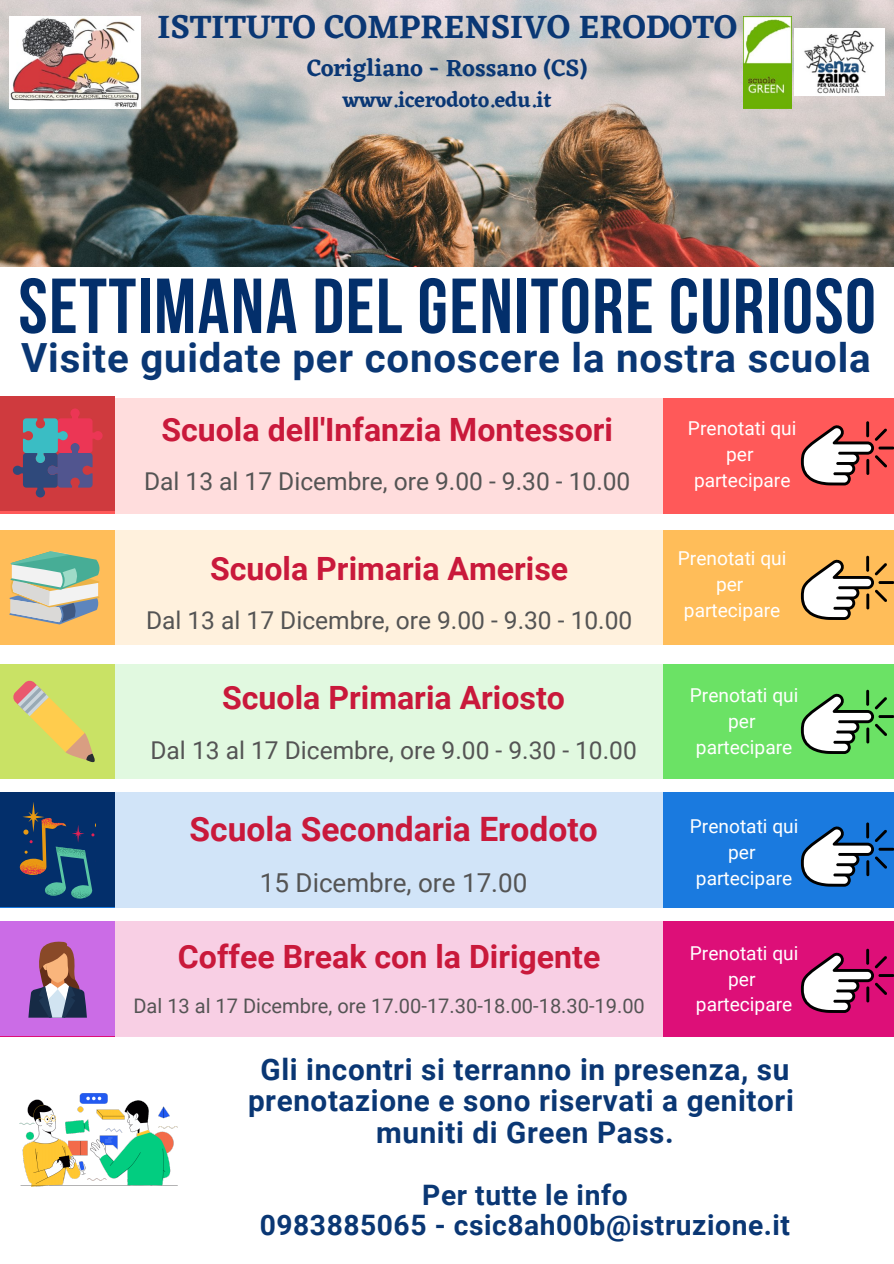
<style>
.page{position:relative;width:894px;height:1264px;background:#fff}
.page>*{position:absolute;margin:0;border:0;box-sizing:border-box;transform-origin:0 0}
.t1{font:700 77.7px "Bebas Neue";letter-spacing:.02em;color:#032f6b}
.t2{font:700 40.2px "Roboto";letter-spacing:.02em;color:#0a3774}
.t3{font:600 33.75px "Eczar";color:#0a3774}
.t4{font:700 33.6px "Roboto";color:#c9193b}
.t5{font:700 32.1px "Roboto";color:#c9193b}
.t6{font:700 29.7px/31.5px "Roboto";letter-spacing:.02em;color:#0a3774;text-align:center}
.t7{font:700 28.2px "Roboto";letter-spacing:.02em;color:#0a3774}
.t8{font:26.1px "Roboto";color:#545454}
.t9{font:24.6px "Roboto";color:#545454}
.t10{font:600 24.15px "Eczar";color:#0a3774}
.t11{font:600 21.6px "Eczar";color:#0a3774}
.t12{font:20.1px "Roboto";color:#545454}
.t13{font:19.2px "Roboto";color:#fff}
</style>
<div class="page">
<img style="left:0;top:0;width:893px;height:267px">
<img style="left:9px;top:17px;width:131px;height:91px">
<img style="left:794px;top:28px;width:90px;height:68px">
<img style="left:743px;top:17px;width:48px;height:91px">
<div style="left:0;top:398px;width:893px;height:115px;background:#ff5959"></div>
<div style="left:0;top:530px;width:893px;height:115px;background:#ffbd59"></div>
<div style="left:0;top:664px;width:893px;height:115px;background:#6be265"></div>
<div style="left:0;top:792px;width:893px;height:115px;background:#1a7adf"></div>
<div style="left:0;top:921px;width:893px;height:115px;background:#dd0f78"></div>
<div style="left:0;top:395px;width:115px;height:115px;background:#cf3a3e"></div>
<div style="left:0;top:664px;width:115px;height:115px;background:#c9e265"></div>
<div style="left:0;top:792px;width:115px;height:115px;background:#032f6b"></div>
<div style="left:0;top:921px;width:115px;height:115px;background:#cb6ce6"></div>
<svg style="left:13px;top:408px;width:90px;height:89px"></svg>
<svg style="left:13px;top:680px;width:82px;height:83px"></svg>
<svg style="left:9px;top:551px;width:90px;height:73px"></svg>
<svg style="left:20px;top:802px;width:75px;height:96px"></svg>
<svg style="left:28px;top:941px;width:59px;height:76px"></svg>
<svg style="left:115px;top:398px;width:547px;height:638px;background:#efe7e6"></svg>
<hr style="left:878px;top:446px;width:15px;height:3px;background:#000">
<svg style="left:800px;top:421px;width:86px;height:64px"></svg>
<hr style="left:866px;top:459px;width:3px;height:16px;background:#000">
<img style="left:19px;top:1093px;width:159px;height:93px">
<hr style="left:878px;top:581px;width:15px;height:3px;background:#000">
<svg style="left:800px;top:556px;width:86px;height:64px"></svg>
<hr style="left:866px;top:593px;width:3px;height:16px;background:#000">
<hr style="left:878px;top:715px;width:15px;height:3px;background:#000">
<svg style="left:800px;top:689px;width:86px;height:65px"></svg>
<hr style="left:866px;top:727px;width:3px;height:16px;background:#000">
<hr style="left:878px;top:847px;width:15px;height:3px;background:#000">
<svg style="left:800px;top:822px;width:86px;height:64px"></svg>
<hr style="left:866px;top:860px;width:3px;height:16px;background:#000">
<svg style="left:800px;top:948px;width:93px;height:64px"></svg>
<hr style="left:866px;top:986px;width:3px;height:16px;background:#000">
<p class="t3" style="left:157px;top:6px;width:580px">ISTITUTO COMPRENSIVO ERODOTO</p>
<p class="t10" style="left:307px;top:53px;width:281px">Corigliano - Rossano (CS)</p>
<p class="t11" style="left:342px;top:86px;width:210px">www.icerodoto.edu.it</p>
<p class="t1" style="left:18px;top:275px;width:858px">SETTIMANA DEL GENITORE CURIOSO</p>
<p class="t2" style="left:21px;top:335px;width:850px">Visite guidate per conoscere la nostra scuola</p>
<p class="t5" style="left:161px;top:411px;width:453px">Scuola dell'Infanzia Montessori</p>
<p class="t9" style="left:144px;top:467px;width:487px">Dal 13 al 17 Dicembre, ore 9.00 - 9.30 - 10.00</p>
<p class="t5" style="left:210px;top:550px;width:359px">Scuola Primaria Amerise</p>
<p class="t9" style="left:146px;top:606px;width:487px">Dal 13 al 17 Dicembre, ore 9.00 - 9.30 - 10.00</p>
<p class="t5" style="left:222px;top:679px;width:344px">Scuola Primaria Ariosto</p>
<p class="t9" style="left:150px;top:736px;width:487px">Dal 13 al 17 Dicembre, ore 9.00 - 9.30 - 10.00</p>
<p class="t4" style="left:189px;top:809px;width:409px">Scuola Secondaria Erodoto</p>
<p class="t8" style="left:260px;top:867px;width:269px">15 Dicembre, ore 17.00</p>
<p class="t5" style="left:178px;top:937px;width:424px">Coffee Break con la Dirigente</p>
<p class="t12" style="left:133px;top:994px;width:513px">Dal 13 al 17 Dicembre, ore 17.00-17.30-18.00-18.30-19.00</p>
<p class="t13" style="left:687px;top:417px;width:110px">Prenotati qui</p>
<p class="t13" style="left:726px;top:443px;width:29px">per</p>
<p class="t13" style="left:693px;top:469px;width:98px">partecipare</p>
<p class="t13" style="left:677px;top:547px;width:110px">Prenotati qui</p>
<p class="t13" style="left:716px;top:573px;width:29px">per</p>
<p class="t13" style="left:683px;top:598px;width:98px">partecipare</p>
<p class="t13" style="left:689px;top:684px;width:110px">Prenotati qui</p>
<p class="t13" style="left:728px;top:710px;width:29px">per</p>
<p class="t13" style="left:695px;top:736px;width:98px">partecipare</p>
<p class="t13" style="left:689px;top:815px;width:110px">Prenotati qui</p>
<p class="t13" style="left:728px;top:841px;width:29px">per</p>
<p class="t13" style="left:695px;top:867px;width:98px">partecipare</p>
<p class="t13" style="left:689px;top:941px;width:110px">Prenotati qui</p>
<p class="t13" style="left:728px;top:967px;width:29px">per</p>
<p class="t13" style="left:695px;top:993px;width:98px">partecipare</p>
<p class="t6" style="left:248px;top:1054px;width:547px">Gli incontri si terranno in presenza, su prenotazione e sono riservati a genitori</p>
<p class="t6" style="left:376px;top:1117px;width:299px">muniti di Green Pass.</p>
<p class="t7" style="left:422px;top:1178px;width:207px">Per tutte le info</p>
<p class="t7" style="left:260px;top:1209px;width:531px">0983885065 - csic8ah00b@istruzione.it</p>
</div>
